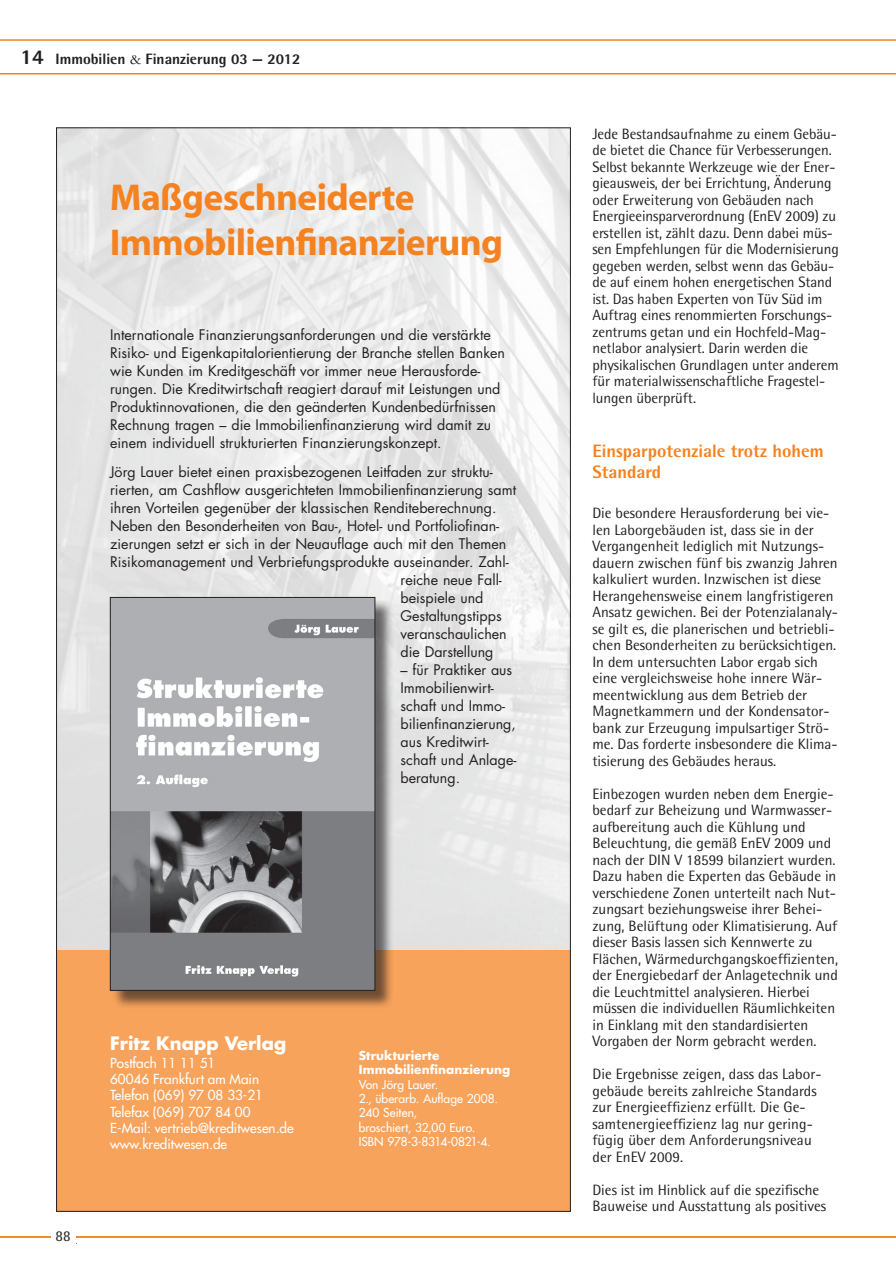
<style>
.page{position:relative;width:896px;height:1272px;background:#fff}
.page>*{position:absolute;margin:0;border:0;box-sizing:border-box;transform-origin:0 0}
.t1{font:37.5px/45px "Myriad Headline";color:#f58220}
.t2{font:800 18px/21px "Rotis Semi Sans";color:#f58220}
.t3{font:700 18px "Futura";color:#fff}
.t4{font:15px/16.5px "Rotis Semi Sans";color:#231f20}
.t5{font:800 15px "Rotis Semi Sans";color:#231f20}
.t6{font:14.25px/18px "Futura";color:#231f20}
.t7{font:13.5px/16.2px "Futura";color:#fff}
.t8{font:12px/14.4px "Futura";color:#fff}
.t9{font:700 12px/14.4px "Futura";letter-spacing:.01em;color:#fff}
.s1{font-size:21px}
.s2{font-family:"Garamond";font-weight:400}
</style>
<div class="page">
<svg style="left:0;top:39px;width:896px;height:36px"></svg>
<hr style="left:0;top:1236px;width:896px;height:2px;background:#f58220">
<div style="left:51px;top:1221px;width:24px;height:31px;background:#fff"></div>
<img style="left:58px;top:129px;width:511px;height:822px">
<div style="left:56px;top:951px;width:515px;height:261px;background:#f8a35c"></div>
<div style="left:112px;top:599px;width:282px;height:410px;background:#231f20;opacity:.65"></div>
<img style="left:112px;top:599px;width:261px;height:389px">
<div style="left:110px;top:597px;width:265px;height:393px;border:1px solid #231f20"></div>
<p class="t5" style="left:20px;top:49px;width:281px"><span class="s1">14</span> Immobilien <span class="s2">&amp;</span> Finanzierung 03 — 2012</p>
<h1 class="t1" style="left:110px;top:176px;width:394px">Maßgeschneiderte<br>Immobilienfinanzierung</h1>
<p class="t6" style="left:110px;top:326px;width:396px">Internationale Finanzierungsanforderungen und die verstärkte Risiko- und Eigenkapitalorientierung der Branche stellen Banken wie Kunden im Kreditgeschäft vor immer neue Herausforde&shy;rungen. Die Kreditwirtschaft reagiert darauf mit Leistungen und Produktinnovationen, die den geänderten Kundenbedürfnissen Rechnung tragen – die Immobilienfinanzierung wird damit zu einem individuell strukturierten Finanzierungskonzept.</p>
<p class="t6" style="left:110px;top:463px;width:384px">Jörg Lauer bietet einen praxisbezogenen Leitfaden zur struktu-</p>
<p class="t6" style="left:110px;top:481px;width:407px">rierten, am Cashflow ausgerichteten Immobilienfinanzierung samt</p>
<p class="t6" style="left:110px;top:499px;width:388px">ihren Vorteilen gegenüber der klassischen Renditeberechnung.</p>
<p class="t6" style="left:110px;top:517px;width:390px">Neben den Besonderheiten von Bau-, Hotel- und Portfoliofinan-</p>
<p class="t6" style="left:110px;top:535px;width:398px">zierungen setzt er sich in der Neuauflage auch mit den Themen</p>
<p class="t6" style="left:110px;top:553px;width:400px">Risikomanagement und Verbriefungsprodukte auseinander. Zahl-</p>
<p class="t6" style="left:400px;top:571px;width:103px">reiche neue Fall-</p>
<p class="t6" style="left:400px;top:589px;width:84px">beispiele und</p>
<p class="t6" style="left:400px;top:607px;width:103px">Gestaltungstipps</p>
<p class="t6" style="left:400px;top:625px;width:108px">veranschaulichen</p>
<p class="t6" style="left:400px;top:643px;width:94px">die Darstellung</p>
<p class="t6" style="left:400px;top:661px;width:117px">– für Praktiker aus<br>Immobilienwirt&shy;schaft und Immo&shy;bilienfinanzierung, aus Kreditwirt&shy;schaft und Anlage&shy;beratung.</p>
<p class="t4" style="left:55px;top:1231px;width:23px">88xxx</p>
<p class="t3" style="left:110px;top:1031px;width:178px">Fritz Knapp Verlag</p>
<p class="t7" style="left:110px;top:1055px;width:185px">Postfach 11 11 51<br>60046 Frankfurt am Main<br>Telefon (069) 97 08 33-21<br>Telefax (069) 707 84 00<br>E-Mail: vertrieb@kreditwesen.de www.kreditwesen.de</p>
<p class="t9" style="left:359px;top:1048px;width:153px">Strukturierte<br>Immobilienfinanzierung</p>
<p class="t8" style="left:359px;top:1077px;width:141px">Von Jörg Lauer.<br>2., überarb. Auflage 2008.<br>240 Seiten,<br>broschiert, 32,00 Euro.<br>ISBN 978-3-8314-0821-4.</p>
<p class="t4" style="left:592px;top:125px;width:248px">Jede Bestandsaufnahme zu einem Gebäu&shy;de bietet die Chance für Verbesserungen.<br>Selbst bekannte Werkzeuge wie der Ener&shy;gieausweis, der bei Errichtung, Änderung oder Erweiterung von Gebäuden nach Energieeinsparverordnung (EnEV 2009) zu erstellen ist, zählt dazu. Denn dabei müs&shy;sen Empfehlungen für die Modernisierung gegeben werden, selbst wenn das Gebäu&shy;de auf einem hohen energetischen Stand ist. Das haben Experten von Tüv Süd im Auftrag eines renommierten Forschungs&shy;zentrums getan und ein Hochfeld-Mag&shy;netlabor analysiert. Darin werden die physikalischen Grundlagen unter anderem für materialwissenschaftliche Fragestel&shy;lungen überprüft.</p>
<p class="t2" style="left:592px;top:440px;width:233px">Einsparpotenziale trotz hohem<br>Standard</p>
<p class="t4" style="left:592px;top:505px;width:247px">Die besondere Herausforderung bei vie&shy;len Laborgebäuden ist, dass sie in der Vergangenheit lediglich mit Nutzungs&shy;dauern zwischen fünf bis zwanzig Jahren kalkuliert wurden. Inzwischen ist diese Herangehensweise einem langfristigeren Ansatz gewichen. Bei der Potenzialanaly&shy;se gilt es, die planerischen und betriebli&shy;chen Besonderheiten zu berücksichtigen.<br>In dem untersuchten Labor ergab sich eine vergleichsweise hohe innere Wär&shy;meentwicklung aus dem Betrieb der Magnetkammern und der Kondensator&shy;bank zur Erzeugung impulsartiger Strö&shy;me. Das forderte insbesondere die Klima&shy;tisierung des Gebäudes heraus.</p>
<p class="t4" style="left:592px;top:785px;width:247px">Einbezogen wurden neben dem Energie&shy;bedarf zur Beheizung und Warmwasser&shy;aufbereitung auch die Kühlung und Beleuchtung, die gemäß EnEV 2009 und nach der DIN V 18599 bilanziert wurden.<br>Dazu haben die Experten das Gebäude in verschiedene Zonen unterteilt nach Nut&shy;zungsart beziehungsweise ihrer Behei&shy;zung, Belüftung oder Klimatisierung. Auf dieser Basis lassen sich Kennwerte zu Flächen, Wärmedurchgangskoeffizienten, der Energiebedarf der Anlagetechnik und die Leuchtmittel analysieren. Hierbei müssen die individuellen Räumlichkeiten in Einklang mit den standardisierten Vorgaben der Norm gebracht werden.</p>
<p class="t4" style="left:592px;top:1066px;width:231px">Die Ergebnisse zeigen, dass das Labor&shy;gebäude bereits zahlreiche Standards zur Energieeffizienz erfüllt. Die Ge&shy;samtenergieeffizienz lag nur gering&shy;fügig über dem Anforderungsniveau der EnEV 2009.</p>
<p class="t4" style="left:592px;top:1181px;width:235px">Dies ist im Hinblick auf die spezifische<br>Bauweise und Ausstattung als positives</p>
</div>
